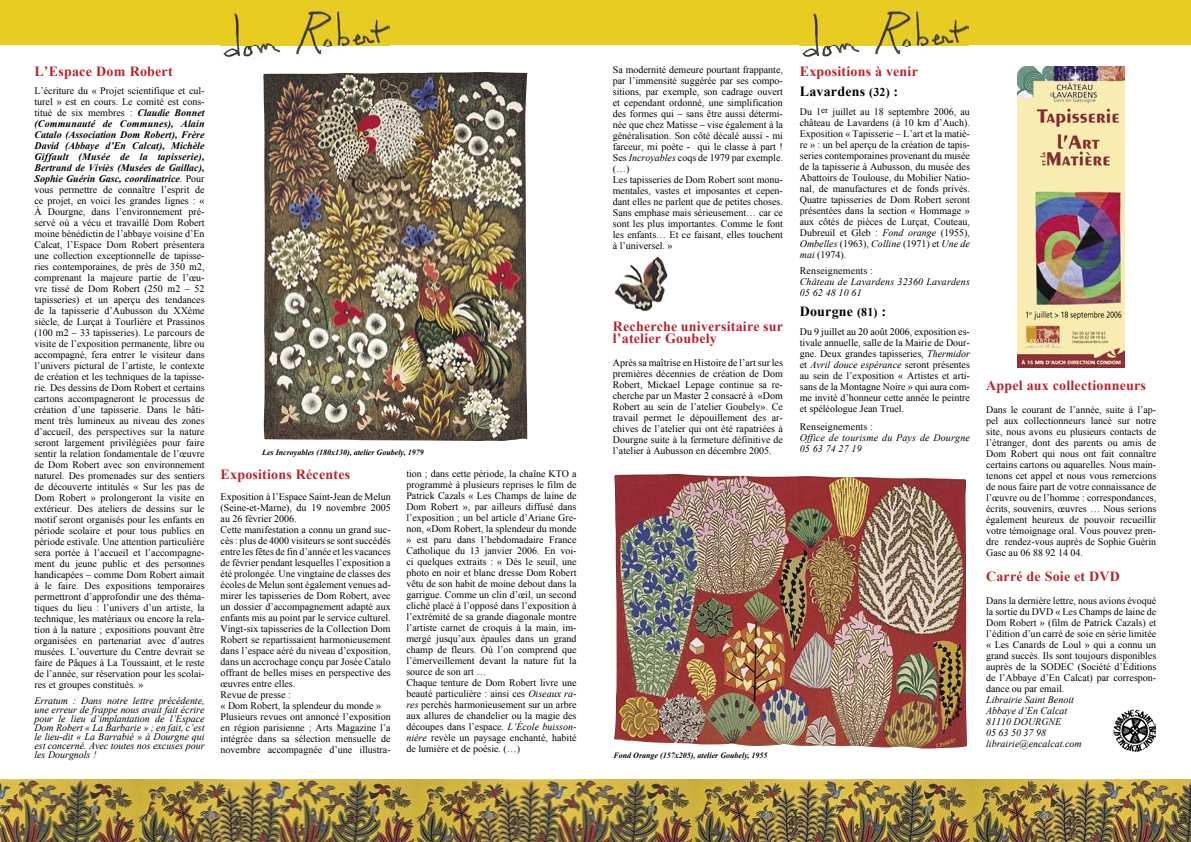
<style>
.page{position:relative;width:1191px;height:842px;background:#fff}
.page>*{position:absolute;margin:0;border:0;box-sizing:border-box;transform-origin:0 0}
.t1{font:700 14px/12px "Times New Roman";letter-spacing:.015em;color:#b8232b}
.t2{font:700 14px "Times New Roman";letter-spacing:.015em;color:#000}
.t3{font:10px/11px "Times New Roman";color:#000;text-align:justify}
.t4{font:italic 10px/9px "Times New Roman";color:#000}
.t5{font:italic 700 8px "Times New Roman";color:#000}
.s1{font-weight:700;font-style:italic}
.s2{font-style:italic}
.s3{color:#000}
.s4{font-size:12px;color:#000}
.s5{font-size:12px}
</style>
<div class="page">
<img style="left:263px;top:72px;width:264px;height:369px">
<div style="left:0;top:0;width:1191px;height:45px;background:#e8cc21"></div>
<img style="left:0;top:779px;width:1191px;height:63px">
<img style="left:614px;top:474px;width:353px;height:275px">
<img style="left:1017px;top:66px;width:108px;height:302px">
<img style="left:1113px;top:709px;width:42px;height:43px">
<img style="left:800px;top:10px;width:168px;height:49px">
<img style="left:220px;top:10px;width:169px;height:49px">
<img style="left:614px;top:256px;width:54px;height:56px">
<h1 class="t1" style="left:34px;top:65px;width:140px">L’Espace Dom Robert</h1>
<p class="t3" style="left:34px;top:85px;width:172px">L’écriture du « Projet scientifique et cul&shy;turel » est en cours. Le comité est cons&shy;titué de six membres : <span class="s1">Claudie Bonnet (Communauté de Communes), Alain Catalo (Association Dom Robert), Frère David (Abbaye d’En Calcat), Michèle Giffault (Musée de la tapisserie), Bertrand de Viviès (Musées de Gaillac), Sophie Guérin Gasc, coordinatrice</span>. Pour vous permettre de connaître l’esprit de ce projet, en voici les grandes lignes : « À Dourgne, dans l’environnement pré&shy;servé où a vécu et travaillé Dom Robert moine bénédictin de l’abbaye voisine d’En Calcat, l’Espace Dom Robert présentera une collection exceptionnelle de tapisse&shy;ries contemporaines, de près de 350 m2, comprenant la majeure partie de l’œu&shy;vre tissé de Dom Robert (250 m2 – 52 tapisseries) et un aperçu des tendances de la tapisserie d’Aubusson du XXème siècle, de Lurçat à Tourlière et Prassinos (100 m2 – 33 tapisseries). Le parcours de visite de l’exposition permanente, libre ou accompagné, fera entrer le visiteur dans l’univers pictural de l’artiste, le contexte de création et les techniques de la tapisse&shy;rie. Des dessins de Dom Robert et certains cartons accompagneront le processus de création d’une tapisserie. Dans le bâti&shy;ment très lumineux au niveau des zones d’accueil, des perspectives sur la nature seront largement privilégiées pour faire sentir la relation fondamentale de l’œuvre de Dom Robert avec son environnement naturel. Des promenades sur des sentiers de découverte intitulés « Sur les pas de Dom Robert » prolongeront la visite en extérieur. Des ateliers de dessins sur le motif seront organisés pour les enfants en période scolaire et pour tous publics en période estivale. Une attention particulière sera portée à l’accueil et l’accompagne&shy;ment du jeune public et des personnes handicapées – comme Dom Robert aimait à le faire. Des expositions temporaires permettront d’approfondir une des théma&shy;tiques du lieu : l’univers d’un artiste, la technique, les matériaux ou encore la rela&shy;tion à la nature ; expositions pouvant être organisées en partenariat avec d’autres musées. L’ouverture du Centre devrait se faire de Pâques à La Toussaint, et le reste de l’année, sur réservation pour les scolai&shy;res et groupes constitués. »</p>
<p class="t4" style="left:34px;top:696px;width:172px;text-align:justify">Erratum : Dans notre lettre précédente, une erreur de frappe nous avait fait écrire pour le lieu d’implantation de l’Espace Dom Robert « La Barbarie » ; en fait, c’est le lieu-dit « La Barrabié » à Dourgne qui est concerné. Avec toutes nos excuses pour les Dourgnols !</p>
<p class="t5" style="left:262px;top:448px;width:163px">Les Incroyables (180x130), atelier Goubely, 1979</p>
<h1 class="t1" style="left:221px;top:468px;width:131px">Expositions Récentes</h1>
<p class="t3" style="left:221px;top:491px;width:172px;text-align:left">Exposition à l’Espace Saint-Jean de Melun (Seine-et-Marne), du 19 novembre 2005 au 26 février 2006.<br>Cette manifestation a connu un grand suc&shy;cès : plus de 4000 visiteurs se sont succédés entre les fêtes de fin d’année et les vacances de février pendant lesquelles l’exposition a été prolongée. Une vingtaine de classes des écoles de Melun sont également venues ad&shy;mirer les tapisseries de Dom Robert, avec un dossier d’accompagnement adapté aux enfants mis au point par le service culturel.<br>Vingt-six tapisseries de la Collection Dom Robert se repartissaient harmonieusement dans l’espace aéré du niveau d’exposition, dans un accrochage conçu par Josée Catalo offrant de belles mises en perspective des œuvres entre elles.<br>Revue de presse :<br>« Dom Robert, la splendeur du monde » Plusieurs revues ont annoncé l’exposition en région parisienne ; Arts Magazine l’a intégrée dans sa sélection mensuelle de novembre accompagnée d’une illustra-</p>
<p class="t3" style="left:406px;top:468px;width:172px;text-align:left">tion ; dans cette période, la chaîne KTO a programmé à plusieurs reprises le film de Patrick Cazals « Les Champs de laine de Dom Robert », par ailleurs diffusé dans l’exposition ; un bel article d’Ariane Gre&shy;non, «Dom Robert, la splendeur du monde » est paru dans l’hebdomadaire France Catholique du 13 janvier 2006. En voi&shy;ci quelques extraits : « Dès le seuil, une photo en noir et blanc dresse Dom Robert vêtu de son habit de moine debout dans la garrigue. Comme un clin d’œil, un second cliché placé à l’opposé dans l’exposition à l’extrémité de sa grande diagonale montre l’artiste carnet de croquis à la main, im&shy;mergé jusqu’aux épaules dans un grand champ de fleurs. Où l’on comprend que l’émerveillement devant la nature fut la source de son art …<br>Chaque tenture de Dom Robert livre une beauté particulière : ainsi ces <span class="s2">Oiseaux ra&shy;res</span> perchés harmonieusement sur un arbre aux allures de chandelier ou la magie des découpes dans l’espace. <span class="s2">L’École buisson&shy;nière</span> revèle un paysage enchanté, habité de lumière et de poésie. (…)</p>
<p class="t3" style="left:613px;top:64px;width:172px;text-align:left">Sa modernité demeure pourtant frappante, par l’immensité suggérée par ses compo&shy;sitions, par exemple, son cadrage ouvert et cependant ordonné, une simplification des formes qui – sans être aussi détermi&shy;née que chez Matisse – vise également à la généralisation. Son côté décalé aussi - mi farceur, mi poète - qui le classe à part !<br>Ses <span class="s2">Incroyables</span> coqs de 1979 par exemple. (…)<br>Les tapisseries de Dom Robert sont monu&shy;mentales, vastes et imposantes et cepen&shy;dant elles ne parlent que de petites choses.<br>Sans emphase mais sérieusement… car ce sont les plus importantes. Comme le font les enfants… Et ce faisant, elles touchent à l’universel. »</p>
<h1 class="t1" style="left:613px;top:320px;width:172px">Recherche universitaire sur l’atelier Goubely</h1>
<p class="t3" style="left:613px;top:357px;width:172px">Après sa maîtrise en Histoire de l’art sur les premières décennies de création de Dom Robert, Mickael Lepage continue sa re&shy;cherche par un Master 2 consacré à «Dom Robert au sein de l’atelier Goubely». Ce travail permet le dépouillement des ar&shy;chives de l’atelier qui ont été rapatriées à Dourgne suite à la fermeture définitive de l’atelier à Aubusson en décembre 2005.</p>
<p class="t5" style="left:613px;top:751px;width:156px">Fond Orange (157x205), atelier Goubely, 1955</p>
<h1 class="t1" style="left:799px;top:61px;width:120px;line-height:20px">Expositions à venir<br><span class="s3">Lavardens</span> <span class="s4">(32)</span> <span class="s3">:</span></h1>
<p class="t3" style="left:799px;top:106px;width:172px">Du 1<sup>er</sup> juillet au 18 septembre 2006, au château de Lavardens (à 10 km d’Auch).<br>Exposition « Tapisserie – L’art et la matiè&shy;re » : un bel aperçu de la création de tapis&shy;series contemporaines provenant du musée de la tapisserie à Aubusson, du musée des Abattoirs de Toulouse, du Mobilier Natio&shy;nal, de manufactures et de fonds privés.<br>Quatre tapisseries de Dom Robert seront présentées dans la section « Hommage » aux côtés de pièces de Lurçat, Couteau, Dubreuil et Gleb : <span class="s2">Fond orange</span> (1955), <span class="s2">Ombelles</span> (1963), <span class="s2">Colline</span> (1971) et <span class="s2">Une de mai</span> (1974).</p>
<p class="t3" style="left:799px;top:265px;width:75px">Renseignements :</p>
<p class="t4" style="left:799px;top:276px;width:172px;line-height:11px">Château de Lavardens 32360 Lavardens<br>05 62 48 10 61</p>
<h1 class="t2" style="left:799px;top:303px;width:88px">Dourgne <span class="s5">(81)</span> :</h1>
<p class="t3" style="left:799px;top:326px;width:172px">Du 9 juillet au 20 août 2006, exposition es&shy;tivale annuelle, salle de la Mairie de Dour&shy;gne. Deux grandes tapisseries, <span class="s2">Thermidor </span>et <span class="s2">Avril douce espérance</span> seront présentes au sein de l’exposition « Artistes et arti&shy;sans de la Montagne Noire » qui aura com&shy;me invité d’honneur cette année le peintre et spéléologue Jean Truel.</p>
<p class="t3" style="left:799px;top:421px;width:75px">Renseignements :</p>
<p class="t4" style="left:799px;top:432px;width:172px;line-height:11px">Office de tourisme du Pays de Dourgne<br>05 63 74 27 19</p>
<h1 class="t1" style="left:986px;top:380px;width:161px">Appel aux collectionneurs</h1>
<p class="t3" style="left:986px;top:404px;width:172px">Dans le courant de l’année, suite à l’ap&shy;pel aux collectionneurs lancé sur notre site, nous avons eu plusieurs contacts de l’étranger, dont des parents ou amis de Dom Robert qui nous ont fait connaître certains cartons ou aquarelles. Nous main&shy;tenons cet appel et nous vous remercions de nous faire part de votre connaissance de l’œuvre ou de l’homme : correspondances, écrits, souvenirs, œuvres … Nous serions également heureux de pouvoir recueillir votre témoignage oral. Vous pouvez pren&shy;dre rendez-vous auprès de Sophie Guérin Gasc au 06 88 92 14 04.</p>
<h1 class="t1" style="left:986px;top:571px;width:135px">Carré de Soie et DVD</h1>
<p class="t3" style="left:986px;top:595px;width:172px">Dans la dernière lettre, nous avions évoqué la sortie du DVD « Les Champs de laine de Dom Robert » (film de Patrick Cazals) et l’édition d’un carré de soie en série limitée « Les Canards de Loul » qui a connu un grand succès. Ils sont toujours disponibles auprès de la SODEC (Société d’Éditions de l’Abbaye d’En Calcat) par correspon&shy;dance ou par email.</p>
<p class="t4" style="left:986px;top:694px;width:97px;line-height:11px">Librairie Saint Benoit<br>Abbaye d’En Calcat<br>81110 DOURGNE<br>05 63 50 37 98 librairie@encalcat.com</p>
</div>
